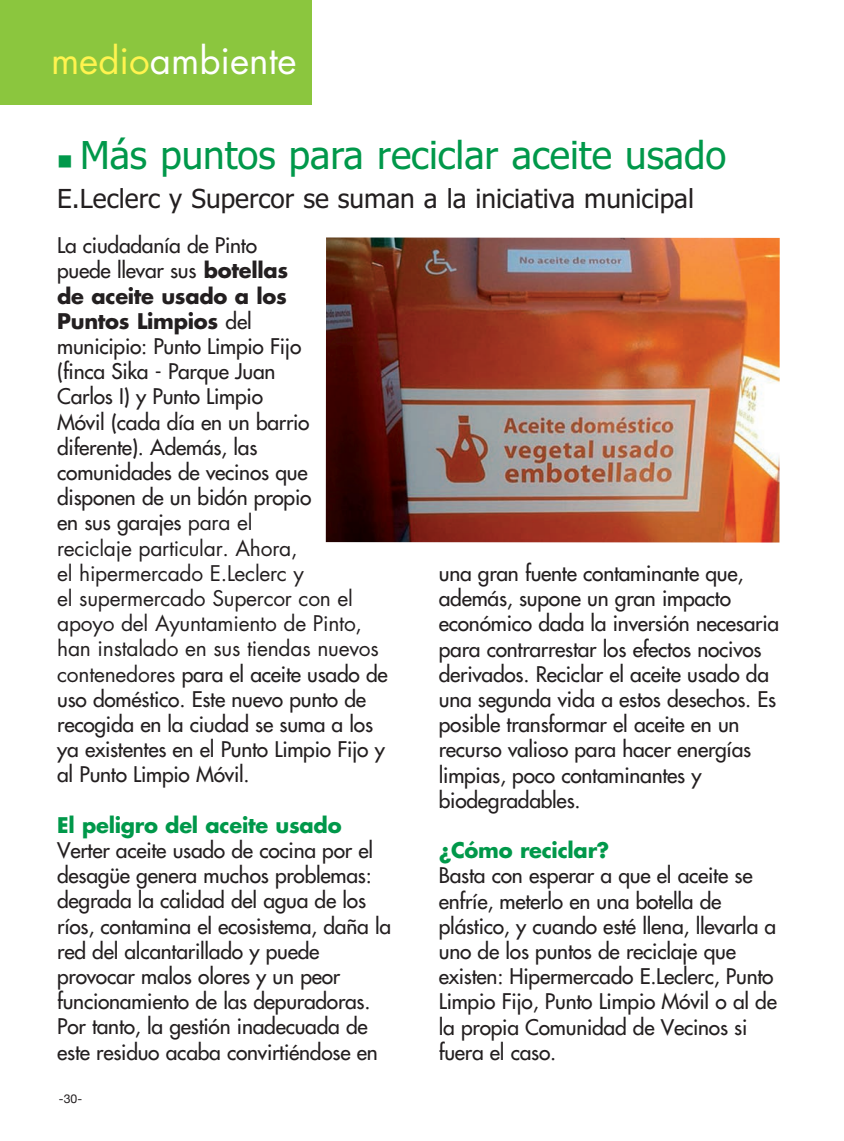
<style>
.page{position:relative;width:844px;height:1141px;background:#fff}
.page>*{position:absolute;margin:0;border:0;box-sizing:border-box;transform-origin:0 0}
.t1{font:38.5px "Tahoma";color:#00984a}
.t2{font:36.75px "Futura Std";color:#fff}
.t3{font:26.25px "Tahoma";color:#231f20}
.t4{font:500 21px/25.2px "Futura Std";letter-spacing:-.01em;color:#231f20}
.t5{font:700 21px "Futura Std";letter-spacing:-.015em;color:#00984a}
.t6{font:12.25px "Helvetica Neue";color:#231f20}
.s1{color:#fff34f}
.s2{font-weight:700}
.s3{font-weight:400}
</style>
<div class="page">
<div style="left:0;top:0;width:312px;height:105px;background:#8bc63e"></div>
<img style="left:326px;top:237px;width:452px;height:306px">
<h2 class="t2" style="left:51px;top:44px;width:247px"><span class="s1">medio</span>ambiente</h2>
<h1 class="t1" style="left:57px;top:134px;width:670px">■ Más puntos para reciclar aceite usado</h1>
<p class="t3" style="left:57px;top:184px;width:638px">E.Leclerc y Supercor se suman a la iniciativa municipal</p>
<p class="t4" style="left:57px;top:234px;width:332px">La ciudadanía de Pinto<br>puede llevar sus <span class="s2">botellas<br>de aceite usado a los<br>Puntos Limpios</span> del<br>municipio: Punto Limpio Fijo<br>(finca Sika - Parque Juan<br>Carlos I) y Punto Limpio<br>Móvil (cada día en un barrio diferente). Además, las<br>comunidades de vecinos que disponen de un bidón propio<br>en sus garajes <span class="s3">para el<br>reciclaje particular. Ahora,<br>el hipermercado E.Leclerc y<br>el supermercado Supercor con el apoyo del Ayuntamiento de Pinto, han instalado en sus tiendas nuevos contenedores</span> para el aceite usado de uso doméstico. Este nuevo punto de recogida en la ciudad se suma a los ya existentes en el Punto Limpio Fijo y al Punto Limpio Móvil.</p>
<p class="t5" style="left:57px;top:815px;width:286px">El peligro del aceite usado</p>
<p class="t4" style="left:57px;top:839px;width:335px">Verter aceite usado de cocina por el desagüe genera muchos problemas: degrada la calidad del agua de los ríos, contamina el ecosistema, daña la red del alcantarillado y puede provocar malos olores y un peor funcionamiento de las depuradoras.<br>Por tanto, la gestión inadecuada de este residuo acaba convirtiéndose en</p>
<p class="t6" style="left:59px;top:1091px;width:25px">-30-</p>
<p class="t4" style="left:438px;top:562px;width:342px">una gran fuente contaminante que, además, supone un gran impacto económico dada la inversión necesaria para contrarrestar los efectos nocivos derivados. Reciclar el aceite usado da una segunda vida a estos desechos. Es posible transformar el aceite en un recurso valioso para hacer energías limpias, poco contaminantes y biodegradables.</p>
<p class="t5" style="left:438px;top:841px;width:172px">¿Cómo reciclar?</p>
<p class="t4" style="left:438px;top:865px;width:339px">Basta con esperar a que el aceite se enfríe, meterlo en una botella de plástico, y cuando esté llena, llevarla a uno de los puntos de reciclaje que existen: Hipermercado E.Leclerc, Punto Limpio Fijo, Punto Limpio Móvil o al de la propia Comunidad de Vecinos si fuera el caso.</p>
</div>
